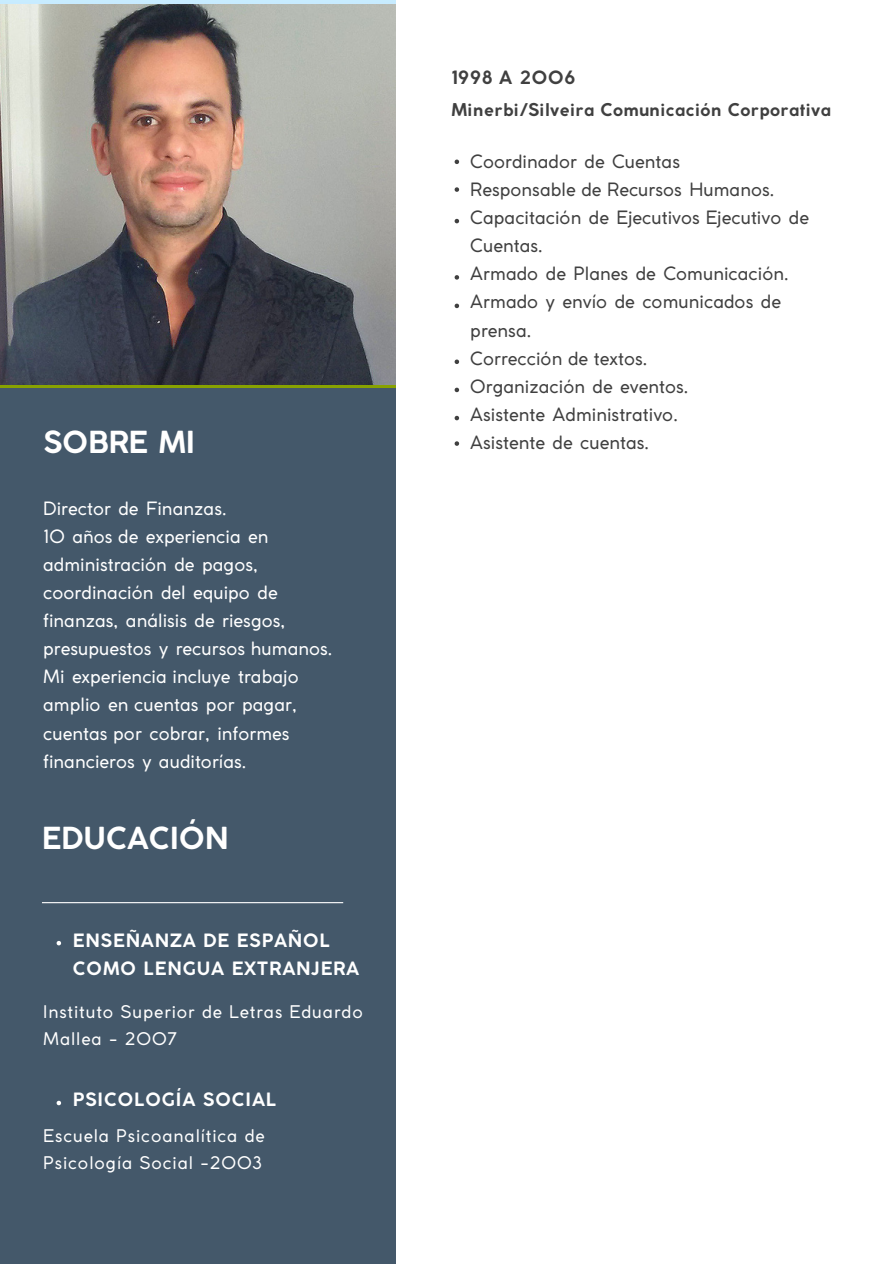
<style>
.page{position:relative;width:893px;height:1264px;background:#fff}
.page>*{position:absolute;margin:0;border:0;box-sizing:border-box;transform-origin:0 0}
.t1{font:700 30px "Coco Gothic";color:#fff}
.t2{font:18.15px/28.2px "Coco Gothic";color:#fff}
.t3{font:18.15px/28px "Coco Gothic";color:#404040}
.t4{font:700 18.15px/28.2px "Coco Gothic";letter-spacing:.05em;color:#fff}
.t5{font:700 18.15px "Coco Gothic";letter-spacing:.05em;color:#404040}
.t6{font:700 17.4px "Coco Gothic";letter-spacing:.02em;color:#404040}
.t7{font:17.25px/27px "Coco Gothic";letter-spacing:.05em;color:#fff}
.s1{font-style:inherit}
</style>
<div class="page">
<div style="left:0;top:0;width:396px;height:1263px;background:#44586a"></div>
<img style="left:0;top:0;width:396px;height:387px">
<hr style="left:42px;top:902px;width:301px;height:1px;background:#fff">
<svg style="left:57px;top:941px;width:4px;height:4px"></svg>
<svg style="left:57px;top:1100px;width:4px;height:5px"></svg>
<svg style="left:454px;top:159px;width:5px;height:5px"></svg>
<svg style="left:454px;top:219px;width:5px;height:4px"></svg>
<svg style="left:454px;top:275px;width:5px;height:4px"></svg>
<svg style="left:454px;top:359px;width:5px;height:5px"></svg>
<svg style="left:454px;top:387px;width:5px;height:5px"></svg>
<svg style="left:454px;top:416px;width:5px;height:4px"></svg>
<img style="left:0;top:5px;width:395px;height:379px">
<svg style="left:454px;top:441px;width:5px;height:5px"></svg>
<svg style="left:454px;top:187px;width:5px;height:5px"></svg>
<svg style="left:454px;top:303px;width:5px;height:5px"></svg>
<h1 class="t1" style="left:43px;top:430px;width:153px">SOBRE MI</h1>
<h1 class="t2" style="left:43px;top:495px;width:291px">Director de Finanzas<span class="s1">.<br></span>10 años de experiencia en administración de pagos, coordinación del equipo de finanzas, análisis de riesgos, presupuestos y recursos humanos.<br>Mi experiencia incluye trabajo amplio en cuentas por pagar, cuentas por cobrar, informes financieros y auditorías.</h1>
<h1 class="t1" style="left:42px;top:826px;width:188px">EDUCACIÓN</h1>
<p class="t4" style="left:73px;top:927px;width:288px">ENSEÑANZA DE ESPAÑOL<br>COMO LENGUA EXTRANJERA</p>
<p class="t7" style="left:43px;top:999px;width:321px">Instituto Superior de Letras Eduardo<br>Mallea - 2007</p>
<p class="t4" style="left:73px;top:1087px;width:205px">PSICOLOGÍA SOCIAL</p>
<p class="t7" style="left:43px;top:1123px;width:223px">Escuela Psicoanalítica de<br>Psicología Social -2003</p>
<p class="t5" style="left:451px;top:70px;width:126px">1998 A 2006</p>
<h2 class="t6" style="left:451px;top:103px;width:381px">Minerbi/Silveira Comunicación Corporativa</h2>
<p class="t3" style="left:470px;top:149px;width:340px">Coordinador de Cuentas<br>Responsable de Recursos Humanos<span class="s1">.<br></span>Capacitación de Ejecutivos Ejecutivo de<br>Cuentas<span class="s1">.<br></span>Armado de Planes de Comunicación.<br>Armado y envío de comunicados de prensa.<br><span class="s1">Corrección de textos.<br></span>Organización de eventos<span class="s1">.<br></span>Asistente Administrativo<span class="s1">.<br></span>Asistente de cuentas<span class="s1">.</span></p>
</div>
